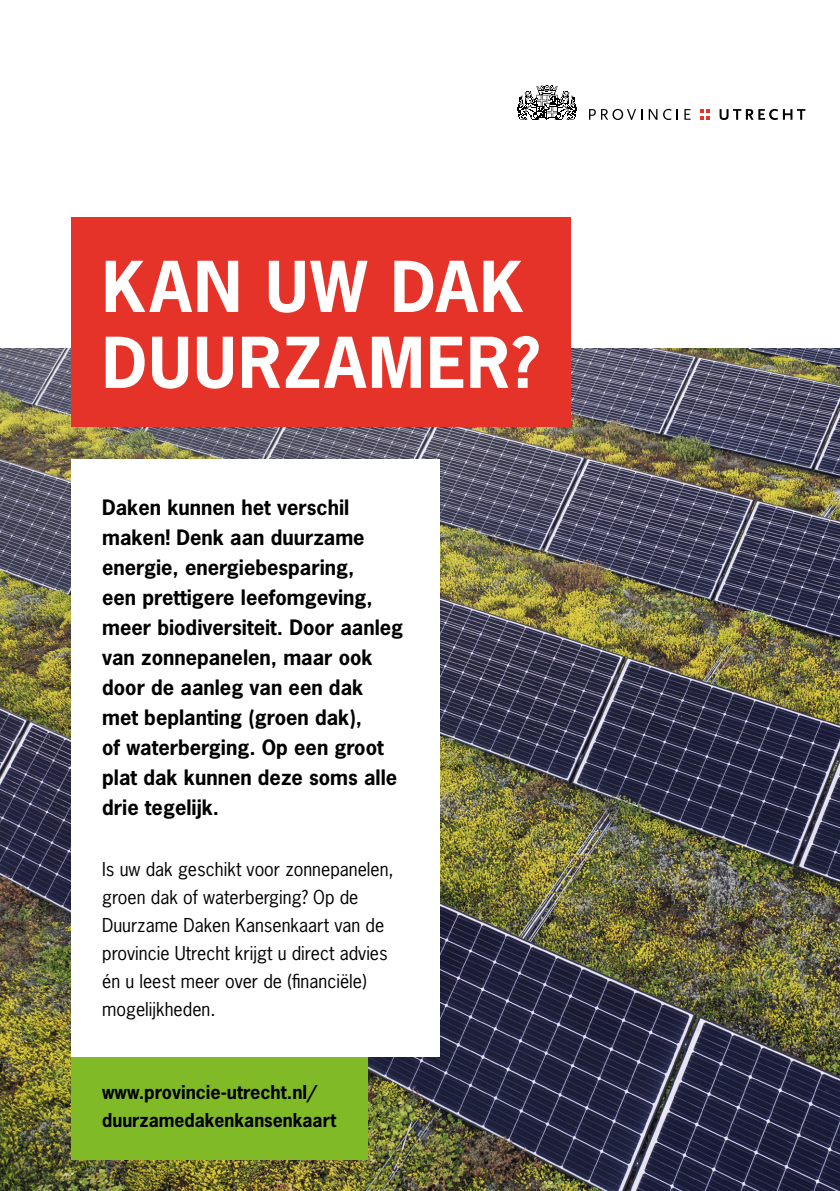
<style>
.page{position:relative;width:840px;height:1191px;background:#fff}
.page>*{position:absolute;margin:0;border:0;box-sizing:border-box;transform-origin:0 0}
.Kop{font:700 65.8px/75.8px "News Gothic Std";letter-spacing:.035em;color:#fff}
.intro{font:700 20px/30px "News Gothic Std";color:#000}
.Platte_tekst{font:18px/28px "News Gothic Std";color:#000}
.Platte_tekst-2{font:700 18px "News Gothic Std";color:#000}
</style>
<div class="page">
<img style="left:0;top:349px;width:839px;height:842px">
<svg style="left:517px;top:85px;width:60px;height:35px"></svg>
<svg style="left:700px;top:109px;width:10px;height:11px"></svg>
<svg style="left:589px;top:109px;width:53px;height:11px"></svg>
<svg style="left:648px;top:109px;width:29px;height:11px"></svg>
<svg style="left:684px;top:109px;width:6px;height:11px"></svg>
<svg style="left:719px;top:109px;width:86px;height:11px"></svg>
<div style="left:71px;top:459px;width:368px;height:397px;background:#fff"></div>
<div style="left:71px;top:822px;width:368px;height:234px;background:#fff"></div>
<div style="left:71px;top:1056px;width:296px;height:75px;background:#80ba27"></div>
<div style="left:71px;top:1084px;width:296px;height:75px;background:#80ba27"></div>
<div style="left:71px;top:217px;width:499px;height:210px;background:#e63329"></div>
<h1 class="Kop" style="left:102px;top:248px;width:439px">KAN UW DAK<br>DUURZAMER?</h1>
<p class="intro" style="left:102px;top:492px;width:302px">Daken kunnen het verschil maken! Denk aan duurzame energie, energiebesparing,<br>een prettigere leefomgeving, meer biodiversiteit. Door aanleg van zonnepanelen, maar ook door de aanleg van een dak met beplanting (groen dak),<br>of waterberging. Op een groot plat dak kunnen deze soms alle drie tegelijk.</p>
<p class="Platte_tekst" style="left:102px;top:854px;width:293px">Is uw dak geschikt voor zonnepanelen, groen dak of waterberging? Op de<br>Duurzame Daken Kansenkaart van de provincie Utrecht krijgt u direct advies én u leest meer over de (financiële) mogelijkheden.</p>
<p class="Platte_tekst-2" style="left:102px;top:1080px;width:216px">www.provincie-utrecht.nl/</p>
<p class="Platte_tekst-2" style="left:102px;top:1108px;width:235px">duurzamedakenkansenkaart</p>
</div>
